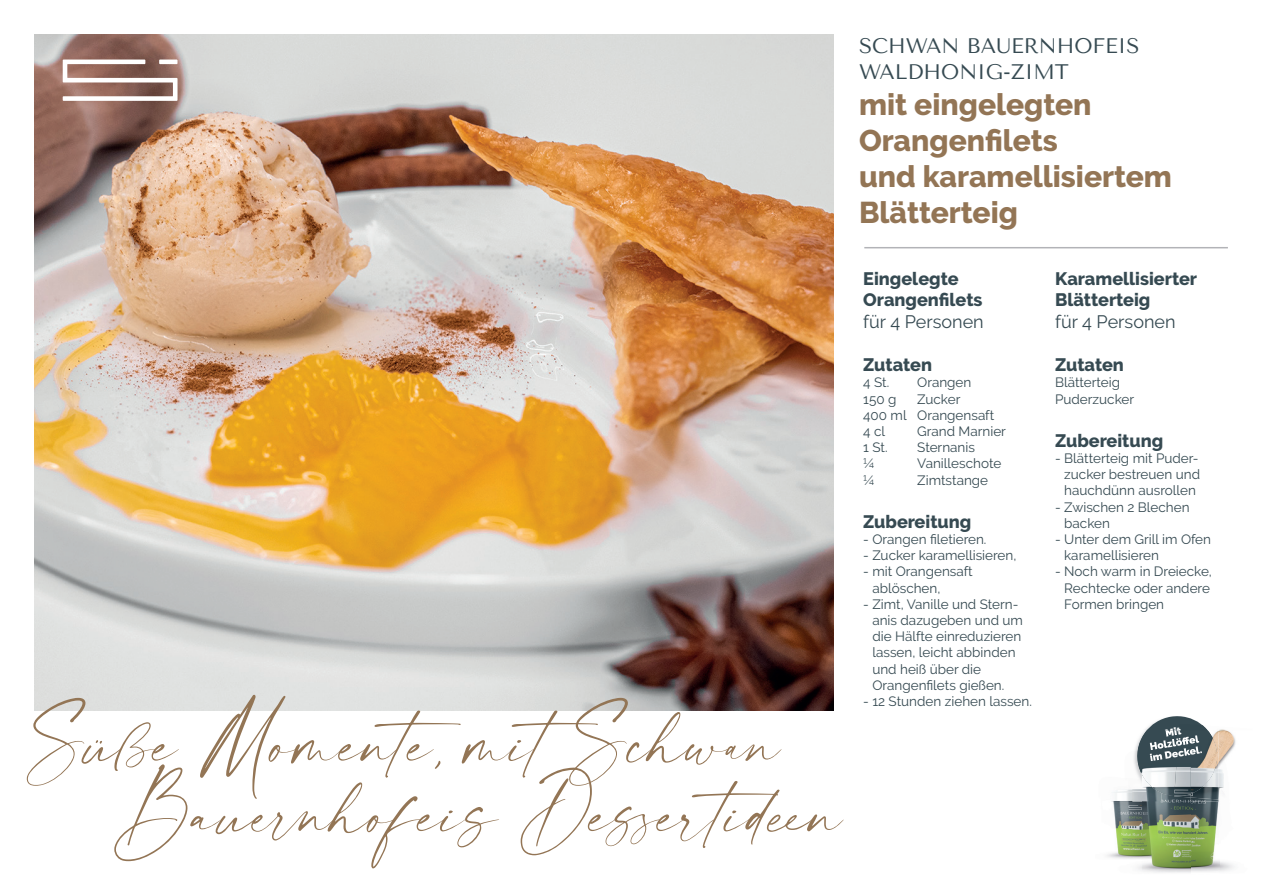
<style>
.page{position:relative;width:1263px;height:893px;background:#fff}
.page>*{position:absolute;margin:0;border:0;box-sizing:border-box;transform-origin:0 0}
.t1{font:58.65px/70.3px "modernline Personal Use";color:#937555}
.t2{font:800 30px/36px "Raleway";color:#937555}
.t3{font:21px/25.2px "Tenor Sans";color:#364a52}
.t4{font:800 18px/21.6px "Raleway";color:#364a52}
.t5{font:18px "Raleway";color:#364a52}
.t6{font:13.5px/16.2px "Raleway";color:#364a52}
</style>
<div class="page">
<img style="left:35px;top:35px;width:798px;height:675px">
<svg style="left:63px;top:60px;width:115px;height:41px"></svg>
<hr style="left:159px;top:60px;width:19px;height:4px;background:#fff">
<img style="left:1191px;top:801px;width:28px;height:51px">
<img style="left:1191px;top:852px;width:29px;height:20px">
<img style="left:1191px;top:799px;width:27px;height:2px">
<img style="left:1218px;top:730px;width:18px;height:71px">
<img style="left:1112px;top:789px;width:49px;height:12px">
<img style="left:1107px;top:801px;width:84px;height:72px">
<img style="left:1161px;top:799px;width:30px;height:2px">
<hr style="left:864px;top:247px;width:364px;height:1px;background:#b2b3b7">
<svg style="left:1134px;top:716px;width:86px;height:83px"></svg>
<h3 class="t3" style="left:859px;top:34px;width:282px">SCHWAN BAUERNHOFEIS<br>WALDHONIG-ZIMT</h3>
<h2 class="t2" style="left:859px;top:86px;width:314px">mit eingelegten<br>Orangenfilets<br>und karamellisiertem<br>Blätterteig</h2>
<h1 class="t1" style="left:113px;top:711px;width:732px;text-indent:-87px">Süße Momente, mitSchwan<br>Bauernhofeis Dessertideen</h1>
<h3 class="t4" style="left:863px;top:268px;width:121px">Eingelegte<br>Orangenfilets</h3>
<h3 class="t5" style="left:863px;top:311px;width:122px">für 4 Personen</h3>
<h3 class="t4" style="left:863px;top:354px;width:70px">Zutaten</h3>
<p class="t6" style="left:863px;top:375px;width:28px">4 St.</p>
<p class="t6" style="left:917px;top:375px;width:56px">Orangen</p>
<p class="t6" style="left:863px;top:391px;width:35px">150 g</p>
<p class="t6" style="left:863px;top:391px;width:133px;text-indent:54px">Zucker<br>400 ml Orangensaft<br>4 cl</p>
<p class="t6" style="left:917px;top:423px;width:90px">Grand Marnier</p>
<p class="t6" style="left:863px;top:439px;width:26px">1 St.</p>
<p class="t6" style="left:917px;top:439px;width:59px">Sternanis</p>
<p class="t6" style="left:863px;top:456px;width:13px">¼</p>
<p class="t6" style="left:917px;top:456px;width:85px">Vanilleschote</p>
<p class="t6" style="left:863px;top:472px;width:13px">¼</p>
<p class="t6" style="left:917px;top:472px;width:72px">Zimtstange</p>
<h3 class="t4" style="left:863px;top:511px;width:110px">Zubereitung</h3>
<p class="t6" style="left:863px;top:531px;width:125px">- Orangen filetieren.</p>
<p class="t6" style="left:863px;top:547px;width:155px">- Zucker karamellisieren,</p>
<p class="t6" style="left:872px;top:564px;width:102px;text-indent:-9px">- mit Orangensaft ablöschen,</p>
<p class="t6" style="left:872px;top:596px;width:152px;text-indent:-9px">- Zimt, Vanille und Stern&shy;anis dazugeben und um die Hälfte einreduzieren lassen, leicht abbinden und heiß über die<br>Orangenfilets gießen.</p>
<p class="t6" style="left:863px;top:693px;width:170px">- 12 Stunden ziehen lassen.</p>
<h3 class="t4" style="left:1055px;top:268px;width:144px">Karamellisierter<br>Blätterteig</h3>
<h3 class="t5" style="left:1055px;top:311px;width:122px">für 4 Personen</h3>
<h3 class="t4" style="left:1055px;top:354px;width:70px">Zutaten</h3>
<p class="t6" style="left:1055px;top:375px;width:81px">Blätterteig<br>Puderzucker</p>
<h3 class="t4" style="left:1055px;top:430px;width:110px">Zubereitung</h3>
<p class="t6" style="left:1064px;top:450px;width:137px;text-align:justify;text-indent:-9px">- Blätterteig mit Puder&shy;zucker bestreuen und hauchdünn ausrollen</p>
<p class="t6" style="left:1064px;top:499px;width:127px;text-indent:-9px">- Zwischen 2 Blechen backen</p>
<p class="t6" style="left:1064px;top:531px;width:148px;text-indent:-9px">- Unter dem Grill im Ofen karamellisieren</p>
<p class="t6" style="left:1064px;top:564px;width:149px;text-indent:-9px">- Noch warm in Dreiecke,<br>Rechtecke oder andere<br>Formen bringen</p>
</div>
